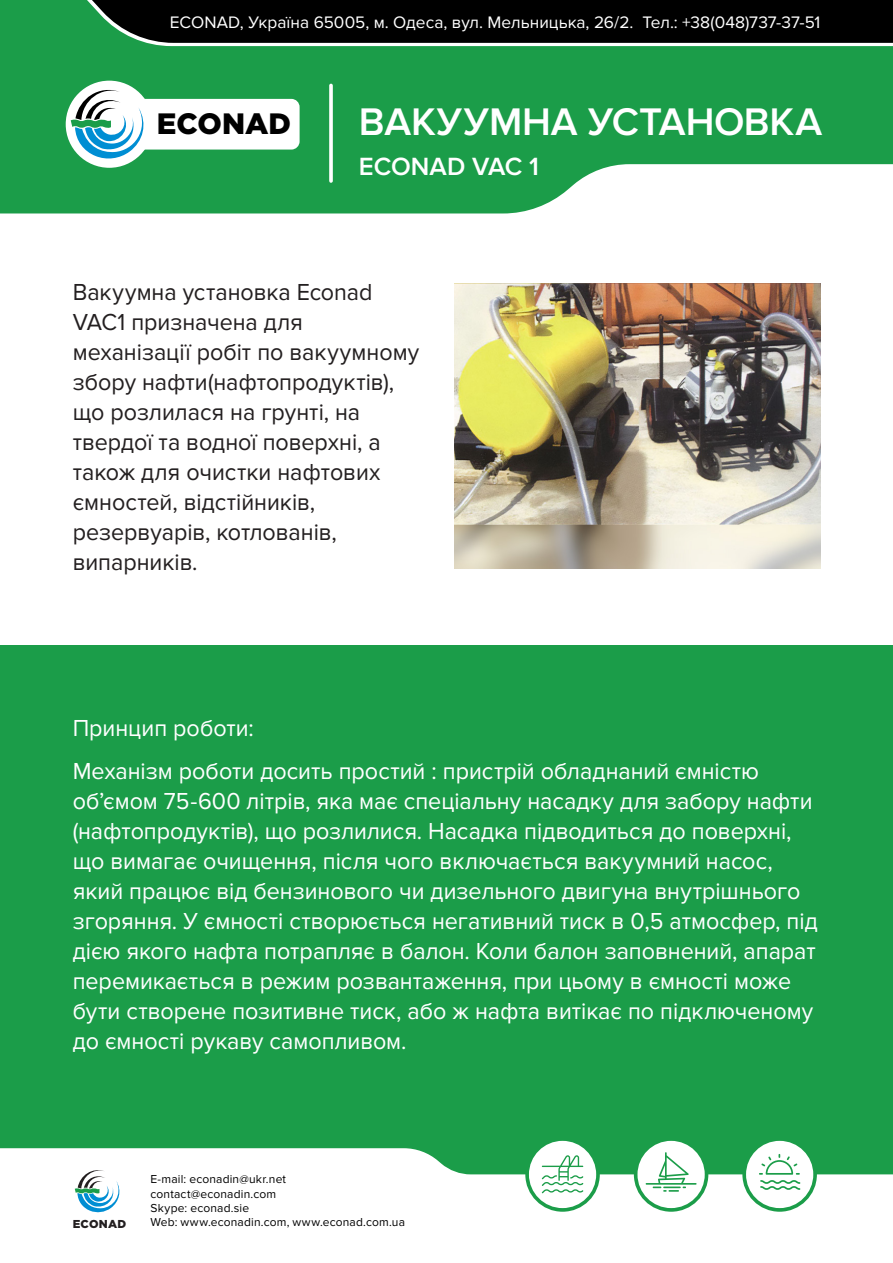
<style>
.page{position:relative;width:893px;height:1263px;background:#fff}
.page>*{position:absolute;margin:0;border:0;box-sizing:border-box;transform-origin:0 0}
.t1{font:600 39.9px "Proxima Nova";color:#fff}
.t2{font:900 29.4px "Gotham Pro";color:#000}
.t3{font:600 25.8px "Proxima Nova";letter-spacing:-.005em;color:#fff}
.t4{font:24px/30px "Proxima Nova";color:#fff}
.t5{font:24px/30px "Proxima Nova";color:#231f20}
.t6{font:17.25px "Proxima Nova";color:#fff}
.t7{font:12px/14.4px "Proxima Nova";letter-spacing:.015em;color:#000}
.t8{font:900 11.55px "Gotham Pro";letter-spacing:.02em;color:#231f20}
</style>
<div class="page">
<div style="left:0;top:645px;width:893px;height:556px;background:#1b9d49"></div>
<svg style="left:0;top:0;width:893px;height:213px;background:#2e894e"></svg>
<svg style="left:0;top:1148px;width:893px;height:53px;fill:#fff"></svg>
<svg style="left:525px;top:1140px;width:75px;height:72px"></svg>
<svg style="left:634px;top:1140px;width:74px;height:72px"></svg>
<svg style="left:742px;top:1140px;width:75px;height:72px"></svg>
<svg style="left:329px;top:85px;width:4px;height:96px"></svg>
<svg style="left:75px;top:1167px;width:48px;height:46px"></svg>
<div style="left:66px;top:81px;width:87px;height:87px;background:#fff;border-radius:50%"></div>
<svg style="left:71px;top:85px;width:229px;height:76px"></svg>
<img style="left:454px;top:284px;width:366px;height:285px">
<p class="t6" style="left:170px;top:12px;width:652px">ECONAD, Україна 65005, м. Одеса, вул. Мельницька, 26/2. Тел.: +38(048)737-37-51</p>
<p class="t2" style="left:157px;top:107px;width:136px">ECONAD</p>
<h1 class="t1" style="left:359px;top:98px;width:465px">ВАКУУМНА УСТАНОВКА</h1>
<p class="t3" style="left:359px;top:152px;width:182px">ECONAD VAC 1</p>
<p class="t5" style="left:73px;top:277px;width:348px">Вакуумна установка Econad<br>VAC1 призначена для механізації робіт по вакуумному збору нафти(нафтопродуктів), що розлилася на грунті, на твердої та водної поверхні, а також для очистки нафтових ємностей, відстійників, резервуарів, котлованів, випарників.</p>
<p class="t4" style="left:73px;top:706px;width:688px;line-height:43.5px">Принцип роботи:<br>Механізм роботи досить простий : пристрій обладнаний ємністю</p>
<p class="t4" style="left:73px;top:787px;width:747px">об’ємом 75-600 літрів, яка має спеціальну насадку для забору нафти (нафтопродуктів), що розлилися. Насадка підводиться до поверхні, що вимагає очищення, після чого включається вакуумний насос, який працює від бензинового чи дизельного двигуна внутрішнього згоряння. У ємності створюється негативний тиск в 0,5 атмосфер, під дією якого нафта потрапляє в балон. Коли балон заповнений, апарат перемикається в режим розвантаження, при цьому в ємності може бути створене позитивне тиск, або ж нафта витікає по підключеному до ємності рукаву самопливом.</p>
<p class="t7" style="left:150px;top:1172px;width:137px">E-mail: econadin@ukr.net contact@econadin.com<br>Skype: econad.sie</p>
<p class="t8" style="left:73px;top:1217px;width:55px">ECONAD</p>
<p class="t7" style="left:150px;top:1215px;width:256px">Web: www.econadin.com, www.econad.com.ua</p>
</div>
